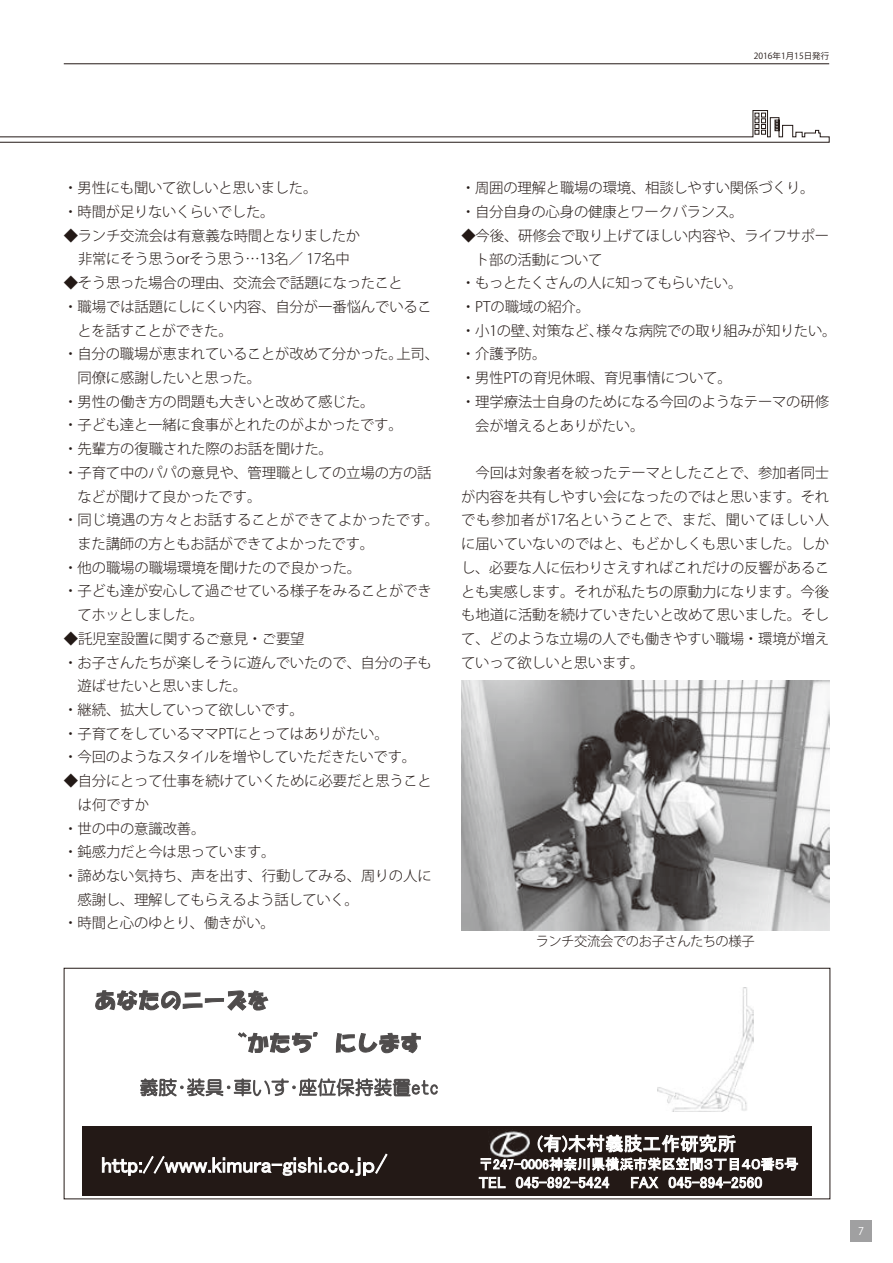
<style>
.page{position:relative;width:893px;height:1263px;background:#fff}
.page>*{position:absolute;margin:0;border:0;box-sizing:border-box;transform-origin:0 0}
.t1{font:300 14.4px/23.7px "Koz Go Pro";letter-spacing:-.015em;color:#231916}
.t2{font:300 14.4px "Koz Go Pro";letter-spacing:.01em;color:#231916}
.t3{font:300 13.35px "Koz Go Pro";letter-spacing:-.03em;color:#231916}
.t4{font:10.65px "Koz Go Pro";color:#fff}
.t5{font:8.55px "Koz Go Pro";color:#231916}
</style>
<div class="page">
<svg style="left:95px;top:990px;width:174px;height:21px"></svg>
<div style="left:83px;top:1127px;width:728px;height:68px;background:#231916"></div>
<svg style="left:479px;top:1134px;width:319px;height:55px"></svg>
<img style="left:657px;top:988px;width:96px;height:123px">
<svg style="left:102px;top:1032px;width:336px;height:144px"></svg>
<img style="left:489px;top:1131px;width:41px;height:26px">
<div style="left:64px;top:968px;width:766px;height:231px;border:1px solid #231916"></div>
<div style="left:850px;top:1220px;width:22px;height:22px;background:#a0a0a1"></div>
<hr style="left:64px;top:64px;width:765px;height:1px;background:#231916">
<svg style="left:0;top:110px;width:830px;height:33px"></svg>
<img style="left:462px;top:680px;width:367px;height:250px">
<p class="t5" style="left:754px;top:51px;width:77px">2016年1月15日発行</p>
<p class="t1" style="left:64px;top:176px;width:255px">・男性にも聞いて欲しいと思いました。・時間が足りないくらいでした。</p>
<p class="t1" style="left:64px;top:224px;width:298px">◆ランチ交流会は有意義な時間となりましたか　非常にそう思うorそう思う…13名／ 17名中</p>
<p class="t1" style="left:64px;top:271px;width:341px">◆そう思った場合の理由、交流会で話題になったこと</p>
<p class="t1" style="left:64px;top:295px;width:370px">・職場では話題にしにくい内容、自分が一番悩んでいるこ</p>
<p class="t1" style="left:77px;top:319px;width:157px">とを話すことができた。</p>
<p class="t1" style="left:64px;top:342px;width:377px">・自分の職場が恵まれていることが改めて分かった。上司、</p>
<p class="t1" style="left:78px;top:366px;width:185px">同僚に感謝したいと思った。</p>
<p class="t1" style="left:64px;top:390px;width:313px">・男性の働き方の問題も大きいと改めて感じた。</p>
<p class="t1" style="left:64px;top:413px;width:341px">・子ども達と一緒に食事がとれたのがよかったです。</p>
<p class="t1" style="left:64px;top:437px;width:271px">・先輩方の復職された際のお話を聞けた。</p>
<p class="t1" style="left:64px;top:461px;width:370px">・子育て中のパパの意見や、管理職としての立場の方の話</p>
<p class="t1" style="left:78px;top:485px;width:185px">などが聞けて良かったです。</p>
<p class="t2" style="left:64px;top:511px;width:377px">・同じ境遇の方々とお話することができてよかったです。</p>
<p class="t1" style="left:77px;top:532px;width:298px">また講師の方ともお話ができてよかったです。</p>
<p class="t1" style="left:64px;top:556px;width:299px">・他の職場の職場環境を聞けたので良かった。</p>
<p class="t1" style="left:64px;top:579px;width:370px">・子ども達が安心して過ごせている様子をみることができ</p>
<p class="t1" style="left:78px;top:603px;width:128px">てホッとしました。</p>
<p class="t1" style="left:64px;top:627px;width:242px">◆託児室設置に関するご意見・ご要望</p>
<p class="t1" style="left:64px;top:650px;width:370px">・お子さんたちが楽しそうに遊んでいたので、自分の子も</p>
<p class="t1" style="left:78px;top:674px;width:171px">遊ばせたいと思いました。</p>
<p class="t1" style="left:64px;top:698px;width:242px">・継続、拡大していって欲しいです。</p>
<p class="t1" style="left:64px;top:722px;width:327px">・子育てをしているママPTにとってはありがたい。</p>
<p class="t1" style="left:64px;top:745px;width:354px">・今回のようなスタイルを増やしていただきたいです。</p>
<p class="t1" style="left:64px;top:769px;width:370px">◆自分にとって仕事を続けていくために必要だと思うこと</p>
<p class="t1" style="left:78px;top:793px;width:73px">は何ですか</p>
<p class="t1" style="left:64px;top:816px;width:143px">・世の中の意識改善。</p>
<p class="t1" style="left:64px;top:840px;width:214px">・鈍感力だと今は思っています。</p>
<p class="t1" style="left:64px;top:864px;width:370px">・諦めない気持ち、声を出す、行動してみる、周りの人に</p>
<p class="t1" style="left:78px;top:888px;width:283px">感謝し、理解してもらえるよう話していく。</p>
<p class="t1" style="left:64px;top:911px;width:213px">・時間と心のゆとり、働きがい。</p>
<p class="t1" style="left:461px;top:176px;width:355px">・周囲の理解と職場の環境、相談しやすい関係づくり。・自分自身の心身の健康とワークバランス。</p>
<p class="t1" style="left:461px;top:224px;width:369px">◆今後、研修会で取り上げてほしい内容や、ライフサポー</p>
<p class="t1" style="left:475px;top:248px;width:129px">ト部の活動について</p>
<p class="t1" style="left:461px;top:271px;width:283px">・もっとたくさんの人に知ってもらいたい。</p>
<p class="t1" style="left:461px;top:295px;width:131px">・PTの職域の紹介。</p>
<p class="t1" style="left:461px;top:319px;width:377px">・小1の壁、対策など、様々な病院での取り組みが知りたい。</p>
<p class="t1" style="left:461px;top:342px;width:87px">・介護予防。</p>
<p class="t1" style="left:461px;top:366px;width:272px">・男性PTの育児休暇、育児事情について。</p>
<p class="t1" style="left:461px;top:390px;width:370px">・理学療法士自身のためになる今回のようなテーマの研修</p>
<p class="t1" style="left:475px;top:413px;width:171px">会が増えるとありがたい。</p>
<p class="t1" style="left:461px;top:461px;width:370px;text-align:justify;text-indent:15px">今回は対象者を絞ったテーマとしたことで、参加者同士が内容を共有しやすい会になったのではと思います。それでも参加者が17名ということで、まだ、聞いてほしい人に届いていないのではと、もどかしくも思いました。しかし、必要な人に伝わりさえすればこれだけの反響があることも実感します。それが私たちの原動力になります。今後も地道に活動を続けていきたいと改めて思いました。そして、どのような立場の人でも働きやすい職場・環境が増えていって欲しいと思います。</p>
<p class="t3" style="left:536px;top:932px;width:220px">ランチ交流会でのお子さんたちの様子</p>
<p class="t4" style="left:858px;top:1224px;width:7px">7</p>
</div>
